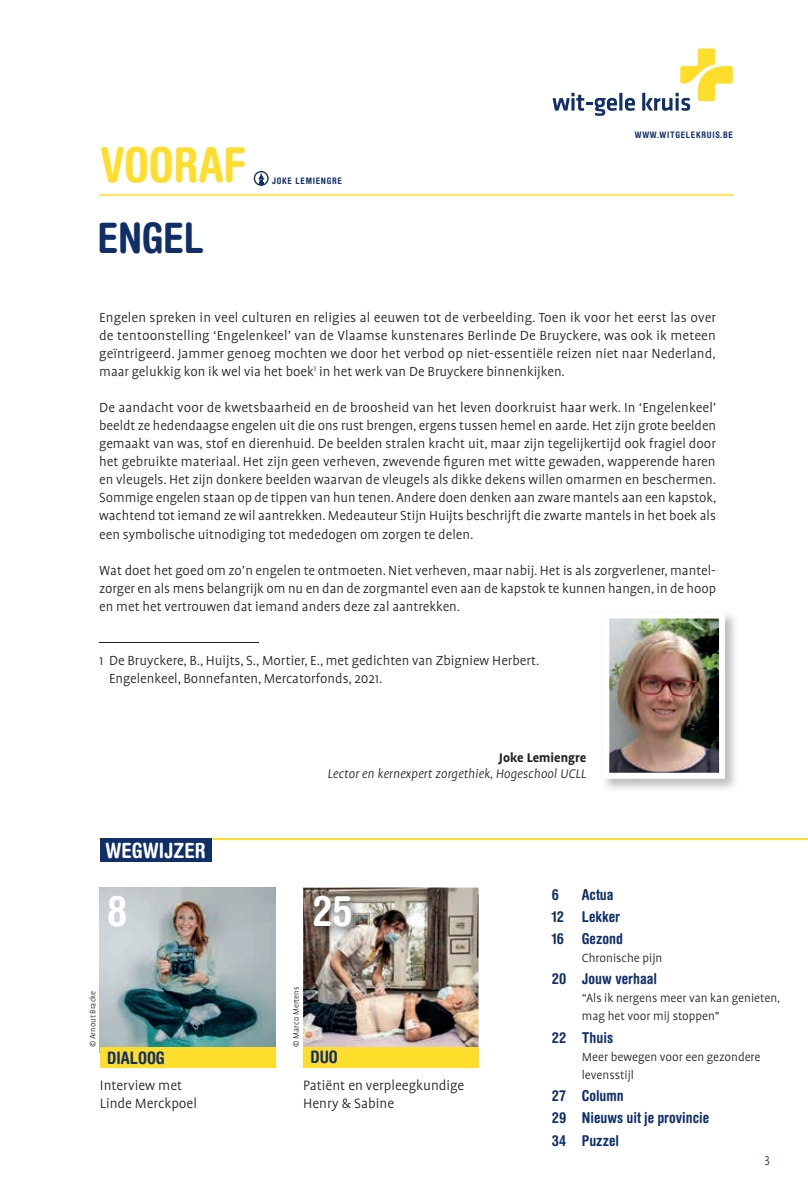
<style>
.page{position:relative;width:808px;height:1191px;background:#fff}
.page>*{position:absolute;margin:0;border:0;box-sizing:border-box;transform-origin:0 0}
.t1{font:700 condensed 48px "Helvetica Rounded LT Std";letter-spacing:-.005em;color:#ffdd2b}
.t2{font:700 condensed 42.6px "Helvetica Rounded LT Std";color:#fff}
.t3{font:700 condensed 42px "Helvetica Rounded LT Std";letter-spacing:-.01em;color:#102f69}
.t4{font:700 condensed 42px "Helvetica Rounded LT Std";color:#fff}
.t5{font:700 condensed 21px "Helvetica Rounded LT Std";color:#fff}
.t6{font:700 condensed 17.1px "Helvetica Rounded LT Std";color:#102f69}
.t7{font:300 15.45px/18px "Profile Pro";color:#231f20}
.t8{font:300 15px/18px "Profile Pro";color:#231f20;text-align:justify}
.t9{font:700 condensed 15px/22.2px "Helvetica Rounded LT Std";color:#102f69}
.t10{font:italic 300 14.25px "Profile Pro";color:#231f20}
.t11{font:700 14.25px "Profile Pro";color:#231f20}
.t12{font:300 13.5px/18px "Profile Pro";color:#231f20}
.t13{font:300 13.2px "Profile Pro";color:#102f69}
.t14{font:700 condensed 9px "Helvetica Rounded LT Std";letter-spacing:.075em;color:#102f69}
.t15{font:300 9px "Profile Pro";color:#231f20}
</style>
<div class="page">
<hr style="left:99px;top:194px;width:635px;height:2px;background:#ffdd2b">
<hr style="left:99px;top:642px;width:160px;height:1px;background:#231f20">
<hr style="left:99px;top:838px;width:709px;height:1px;background:#ffdd2b">
<div style="left:100px;top:838px;width:111px;height:24px;background:#102f69"></div>
<img style="left:100px;top:888px;width:175px;height:159px">
<div style="left:100px;top:1047px;width:175px;height:21px;background:#ffdd2b"></div>
<img style="left:303px;top:887px;width:175px;height:159px">
<div style="left:303px;top:1046px;width:175px;height:21px;background:#ffdd2b"></div>
<img style="left:310px;top:891px;width:52px;height:46px">
<img style="left:609px;top:618px;width:111px;height:155px">
<svg style="left:553px;top:93px;width:64px;height:23px"></svg>
<hr style="left:619px;top:93px;width:3px;height:18px;background:#102f69">
<svg style="left:625px;top:98px;width:10px;height:13px"></svg>
<svg style="left:642px;top:49px;width:91px;height:62px"></svg>
<svg style="left:254px;top:171px;width:15px;height:15px"></svg>
<h1 class="t1" style="left:101px;top:136px;width:147px">VOORAF</h1>
<h3 class="t3" style="left:97px;top:212px;width:108px">ENGEL</h3>
<p class="t14" style="left:272px;top:176px;width:71px">JOKE LEMIENGRE</p>
<p class="t14" style="left:635px;top:129px;width:99px">WWW.WITGELEKRUIS.BE</p>
<p class="t8" style="left:99px;top:309px;width:618px">Engelen spreken in veel culturen en religies al eeuwen tot de verbeelding. Toen ik voor het eerst las over de tentoonstelling ‘Engelenkeel’ van de Vlaamse kunstenares Berlinde De Bruyckere, was ook ik meteen geïntrigeerd. Jammer genoeg mochten we door het verbod op niet-essentiële reizen niet naar Nederland, maar gelukkig kon ik wel via het boek<sup>1</sup> in het werk van De Bruyckere binnenkijken.</p>
<p class="t8" style="left:99px;top:399px;width:619px">De aandacht voor de kwetsbaarheid en de broosheid van het leven doorkruist haar werk. In ‘Engelenkeel’ beeldt ze hedendaagse engelen uit die ons rust brengen, ergens tussen hemel en aarde. Het zijn grote beelden gemaakt van was, stof en dierenhuid. De beelden stralen kracht uit, maar zijn tegelijkertijd ook fragiel door het gebruikte materiaal. Het zijn geen verheven, zwevende figuren met witte gewaden, wapperende haren en vleugels. Het zijn donkere beelden waarvan de vleugels als dikke dekens willen omarmen en beschermen.<br>Sommige engelen staan op de tippen van hun tenen. Andere doen denken aan zware mantels aan een kapstok, wachtend tot iemand ze wil aantrekken. Medeauteur Stijn Huijts beschrijft die zwarte mantels in het boek als een symbolische uitnodiging tot mededogen om zorgen te delen.</p>
<p class="t8" style="left:99px;top:561px;width:618px">Wat doet het goed om zo’n engelen te ontmoeten. Niet verheven, maar nabij. Het is als zorgverlener, mantel&shy;zorger en als mens belangrijk om nu en dan de zorgmantel even aan de kapstok te kunnen hangen, in de hoop en met het vertrouwen dat iemand anders deze zal aantrekken.</p>
<p class="t8" style="left:109px;top:651px;width:432px;text-indent:-10px">1 De Bruyckere, B., Huijts, S., Mortier, E., met gedichten van Zbigniew Herbert.<br>Engelenkeel, Bonnefanten, Mercatorfonds, 2021.</p>
<p class="t11" style="left:499px;top:749px;width:89px">Joke Lemiengre</p>
<p class="t10" style="left:327px;top:766px;width:260px">Lector en kernexpert zorgethiek, Hogeschool UCLL</p>
<h3 class="t5" style="left:105px;top:837px;width:102px">WEGWIJZER</h3>
<h3 class="t4" style="left:107px;top:885px;width:22px">8</h3>
<h2 class="t2" style="left:331px;top:885px;width:22px">2</h2>
<h3 class="t4" style="left:312px;top:885px;width:42px">25</h3>
<p class="t15" style="left:88px;top:1047px;width:58px;rotate:-90deg">© Arnout Bracke</p>
<p class="t15" style="left:291px;top:1046px;width:62px;rotate:-90deg">© Marco Mertens</p>
<p class="t6" style="left:107px;top:1047px;width:59px">DIALOOG</p>
<p class="t6" style="left:310px;top:1046px;width:29px">DUO</p>
<p class="t7" style="left:100px;top:1076px;width:99px">Interview met<br>Linde Merckpoel</p>
<p class="t7" style="left:303px;top:1076px;width:163px">Patiënt en verpleegkundige<br>Henry &amp; Sabine</p>
<p class="t9" style="left:552px;top:883px;width:73px;text-indent:30px">Actua<br>12 Lekker<br>16 Gezond</p>
<p class="t12" style="left:582px;top:949px;width:82px">Chronische pijn</p>
<p class="t9" style="left:552px;top:967px;width:107px">20 Jouw verhaal</p>
<p class="t12" style="left:582px;top:990px;width:200px">“Als ik nergens meer van kan genieten, mag het voor mij stoppen"</p>
<p class="t9" style="left:552px;top:1026px;width:63px">22 Thuis</p>
<p class="t12" style="left:582px;top:1048px;width:180px">Meer bewegen voor een gezondere levensstijl</p>
<p class="t9" style="left:552px;top:1084px;width:159px">27 Column<br>29 Nieuws uit je provincie<br>34 Puzzel</p>
<p class="t9" style="left:552px;top:883px;width:9px">6</p>
<p class="t13" style="left:764px;top:1151px;width:7px">3</p>
</div>
